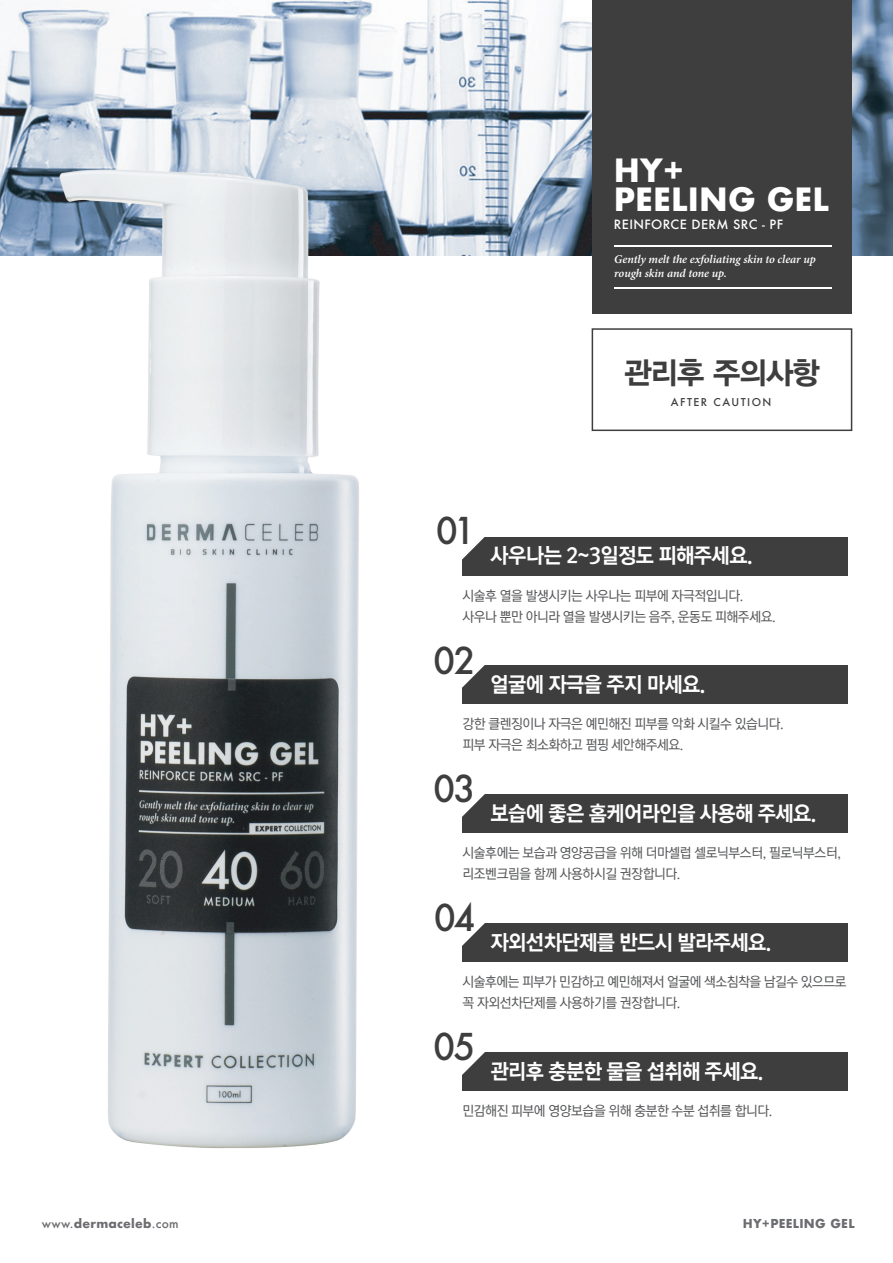
<style>
.page{position:relative;width:893px;height:1263px;background:#fff}
.page>*{position:absolute;margin:0;border:0;box-sizing:border-box;transform-origin:0 0}
.t1{font:500 36px "Futura";letter-spacing:-.03em;color:#3e3e3f}
.t2{font:700 31.2px/28.8px "Futura";color:#fff}
.t3{font:30.6px "YDIYGO350";letter-spacing:-.03em;color:#3e3e3f}
.t4{font:21px "Rix M Go EB";letter-spacing:-.03em;color:#fff}
.t5{font:13.5px/21px "Rix M Go M";letter-spacing:-.03em;color:#57585a}
.t6{font:500 12.45px "Futura";letter-spacing:.03em;color:#fff}
.t7{font:700 12px "Futura";letter-spacing:.02em;color:#6c6d70}
.t8{font:italic 600 11.85px/13.2px "Minion Pro";letter-spacing:-.01em;color:#fff}
.t9{font:500 10.5px "Futura";letter-spacing:.14em;color:#3e3e3f}
.s1{font-weight:500}
</style>
<div class="page">
<div style="left:463px;top:537px;width:385px;height:38px;background:#3e3e3f"></div>
<div style="left:463px;top:794px;width:385px;height:39px;background:#3e3e3f"></div>
<div style="left:463px;top:923px;width:385px;height:39px;background:#3e3e3f"></div>
<div style="left:463px;top:1053px;width:385px;height:38px;background:#3e3e3f"></div>
<div style="left:463px;top:665px;width:385px;height:38px;background:#3e3e3f"></div>
<svg style="left:462px;top:537px;width:23px;height:38px"></svg>
<svg style="left:462px;top:665px;width:23px;height:38px"></svg>
<svg style="left:462px;top:794px;width:23px;height:39px"></svg>
<svg style="left:462px;top:923px;width:23px;height:39px"></svg>
<svg style="left:462px;top:1052px;width:33px;height:39px"></svg>
<img style="left:0;top:0;width:893px;height:255px">
<div style="left:592px;top:0;width:260px;height:313px;background:#3e3e3f"></div>
<hr style="left:614px;top:245px;width:217px;height:2px;background:#fff">
<hr style="left:614px;top:287px;width:217px;height:2px;background:#fff">
<div style="left:592px;top:328px;width:260px;height:103px;border:2px solid #3e3e3f"></div>
<img style="left:59px;top:170px;width:301px;height:979px">
<p class="t7" style="left:42px;top:1215px;width:138px"><span class="s1">www.</span>dermaceleb<span class="s1">.com</span></p>
<h2 class="t2" style="left:614px;top:156px;width:217px">HY+<br>PEELING GEL</h2>
<p class="t6" style="left:614px;top:215px;width:171px">REINFORCE DERM SRC - PF</p>
<p class="t8" style="left:614px;top:253px;width:203px">Gently melt the exfoliating skin to clear up rough skin and tone up.</p>
<h3 class="t3" style="left:624px;top:357px;width:197px">관리후 주의사항</h3>
<p class="t9" style="left:671px;top:395px;width:102px">AFTER CAUTION</p>
<h1 class="t1" style="left:436px;top:506px;width:41px">01</h1>
<h3 class="t4" style="left:491px;top:545px;width:264px">사우나는 2~3일정도 피해주세요.</h3>
<p class="t5" style="left:463px;top:585px;width:315px">시술후 열을 발생시키는 사우나는 피부에 자극적입니다. 사우나 뿐만 아니라 열을 발생시키는 음주, 운동도 피해주세요.</p>
<h1 class="t1" style="left:433px;top:636px;width:44px">02</h1>
<h3 class="t4" style="left:491px;top:673px;width:216px">얼굴에 자극을 주지 마세요.</h3>
<p class="t5" style="left:463px;top:713px;width:323px">강한 클렌징이나 자극은 예민해진 피부를 악화 시킬수 있습니다. 피부 자극은 최소화하고 펌핑 세안해주세요.</p>
<h1 class="t1" style="left:433px;top:764px;width:44px">03</h1>
<h3 class="t4" style="left:491px;top:802px;width:328px">보습에 좋은 홈케어라인을 사용해 주세요.</h3>
<p class="t5" style="left:463px;top:842px;width:380px">시술후에는 보습과 영양공급을 위해 더마셀럽 셀로닉부스터, 필로닉부스터, 리조벤크림을 함께 사용하시길 권장합니다.</p>
<h1 class="t1" style="left:434px;top:893px;width:43px">04</h1>
<h3 class="t4" style="left:491px;top:931px;width:283px">자외선차단제를 반드시 발라주세요.</h3>
<p class="t5" style="left:463px;top:971px;width:386px">시술후에는 피부가 민감하고 예민해져서 얼굴에 색소침착을 남길수 있으므로 꼭 자외선차단제를 사용하기를 권장합니다.</p>
<h1 class="t1" style="left:433px;top:1022px;width:44px">05</h1>
<h3 class="t4" style="left:491px;top:1060px;width:274px">관리후 충분한 물을 섭취해 주세요.</h3>
<p class="t5" style="left:463px;top:1100px;width:311px">민감해진 피부에 영양보습을 위해 충분한 수분 섭취를 합니다.</p>
<p class="t7" style="left:743px;top:1215px;width:113px">HY+PEELING GEL</p>
</div>
